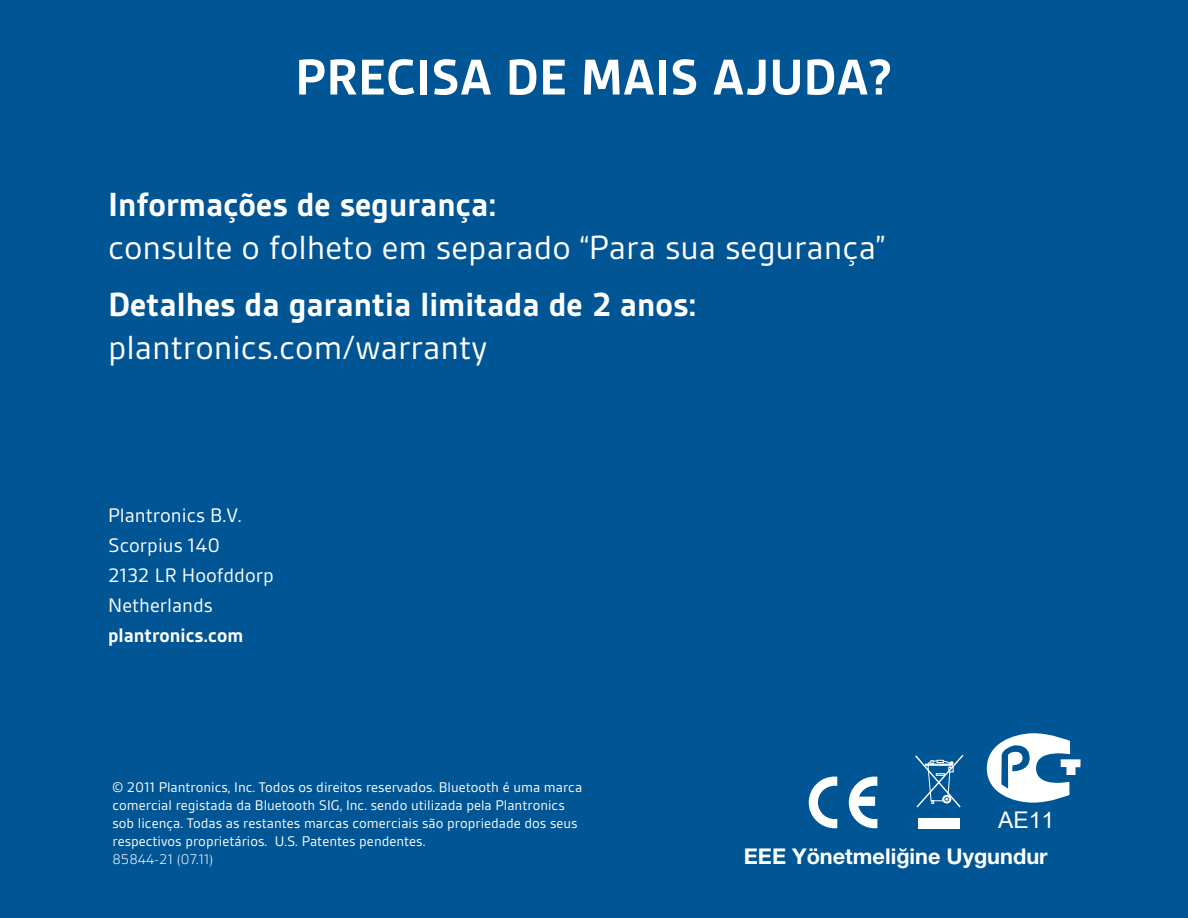
<style>
.page{position:relative;width:1188px;height:918px;background:#005595}
.page>*{position:absolute;margin:0;border:0;box-sizing:border-box;transform-origin:0 0}
.t1{font:700 54px "Gesta";color:#fff}
.t2{font:36px "Gesta";color:#fff}
.t3{font:700 36px "Gesta";color:#fff}
.t4{font:22.95px "Arial Unicode";color:#fff}
.t5{font:700 21.75px "Helvetica Neue CELT";color:#fff}
.t6{font:21px/30px "Gesta";color:#fff}
.t7{font:700 21px "Gesta";color:#fff}
.t8{font:15px/18px "Gesta";color:#fff}
.t9{font:300 15px "Gesta";color:#fff}
</style>
<div class="page">
<svg style="left:809px;top:777px;width:28px;height:51px"></svg>
<svg style="left:849px;top:777px;width:28px;height:51px"></svg>
<svg style="left:987px;top:733px;width:94px;height:70px"></svg>
<div style="left:918px;top:818px;width:42px;height:10px;background:#fff"></div>
<svg style="left:915px;top:754px;width:49px;height:54px"></svg>
<h1 class="t1" style="left:295px;top:49px;width:599px">PRECISA DE MAIS AJUDA?</h1>
<h2 class="t3" style="left:108px;top:186px;width:390px">Informações de segurança:</h2>
<h2 class="t2" style="left:108px;top:229px;width:779px">consulte o folheto em separado “Para sua segurança”</h2>
<h2 class="t3" style="left:108px;top:286px;width:584px">Detalhes da garantia limitada de 2 anos:</h2>
<h2 class="t2" style="left:108px;top:329px;width:381px">plantronics.com/warranty</h2>
<h3 class="t6" style="left:108px;top:500px;width:167px">Plantronics B.V.<br>Scorpius 140<br>2132 LR Hoofddorp<br>Netherlands</h3>
<h3 class="t7" style="left:108px;top:624px;width:137px">plantronics.com</h3>
<p class="t8" style="left:112px;top:778px;width:471px">© 2011 Plantronics, Inc. Todos os direitos reservados. Bluetooth é uma marca comercial registada da Bluetooth SIG, Inc. sendo utilizada pela Plantronics sob licença. Todas as restantes marcas comerciais são propriedade dos seus respectivos proprietários. U.S. Patentes pendentes.</p>
<p class="t9" style="left:112px;top:851px;width:102px">85844-21 (07.11)</p>
<h3 class="t4" style="left:998px;top:803px;width:58px">AE11</h3>
<h3 class="t5" style="left:744px;top:843px;width:305px">EEE Yönetmeliğine Uygundur</h3>
</div>
